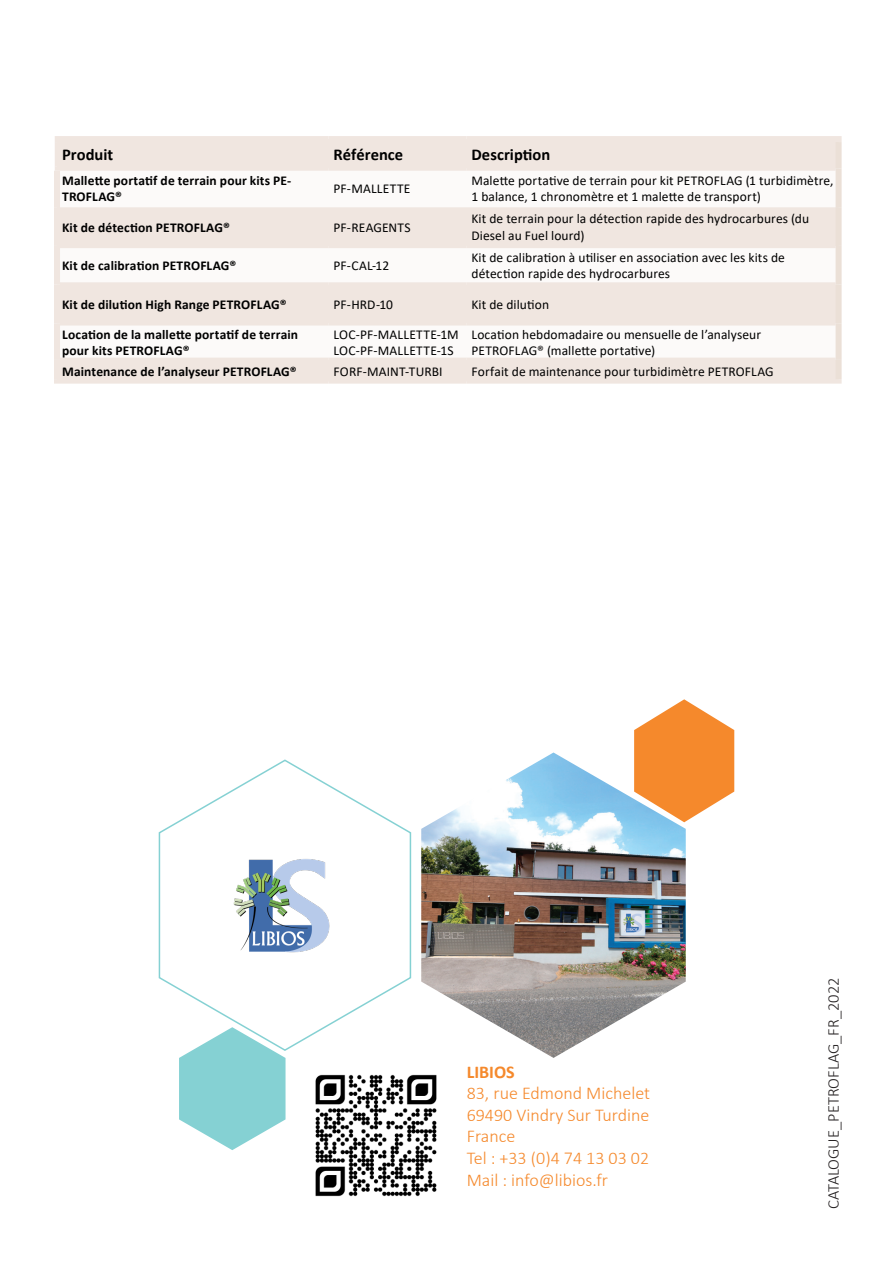
<style>
.page{position:relative;width:893px;height:1263px;background:#fff}
.page>*{position:absolute;margin:0;border:0;box-sizing:border-box;transform-origin:0 0}
.t1{font:300 18px "Calibri";color:#f5892c}
.t2{font:700 18px "Calibri";color:#f5892c}
.t3{font:300 16.5px "Calibri";color:#231f20}
.t4{font:700 16.5px "Calibri";letter-spacing:.005em;color:#000}
.t5{font:13.5px/16.2px "Calibri";letter-spacing:.01em;color:#000}
.t6{font:700 13.5px/16.2px "Calibri";letter-spacing:.01em;color:#000}
</style>
<div class="page">
<img style="left:421px;top:752px;width:265px;height:306px">
<svg style="left:158px;top:759px;width:254px;height:292px"></svg>
<svg style="left:634px;top:699px;width:100px;height:123px"></svg>
<svg style="left:179px;top:1027px;width:107px;height:123px"></svg>
<img style="left:223px;top:839px;width:117px;height:132px">
<img style="left:315px;top:1074px;width:122px;height:123px">
<div style="left:59px;top:142px;width:777px;height:237px;background:#f0e6e0"></div>
<svg style="left:60px;top:171px;width:776px;height:187px"></svg>
<div style="left:55px;top:166px;width:273px;height:5px;background:#f0e6e0"></div>
<div style="left:328px;top:166px;width:138px;height:5px;background:#f0e6e0"></div>
<div style="left:466px;top:166px;width:370px;height:5px;background:#f0e6e0"></div>
<hr style="left:60px;top:244px;width:268px;height:4px;background:#f0e6e0">
<hr style="left:328px;top:244px;width:138px;height:4px;background:#f0e6e0">
<hr style="left:466px;top:244px;width:370px;height:4px;background:#f0e6e0">
<div style="left:60px;top:282px;width:268px;height:5px;background:#f0e6e0"></div>
<div style="left:328px;top:282px;width:138px;height:5px;background:#f0e6e0"></div>
<div style="left:466px;top:282px;width:370px;height:5px;background:#f0e6e0"></div>
<hr style="left:60px;top:321px;width:268px;height:4px;background:#f0e6e0">
<hr style="left:328px;top:321px;width:138px;height:4px;background:#f0e6e0">
<hr style="left:466px;top:321px;width:370px;height:4px;background:#f0e6e0">
<hr style="left:60px;top:358px;width:268px;height:4px;background:#f0e6e0">
<hr style="left:328px;top:358px;width:138px;height:4px;background:#f0e6e0">
<hr style="left:466px;top:358px;width:370px;height:4px;background:#f0e6e0">
<div style="left:54px;top:379px;width:274px;height:5px;background:#f0e6e0"></div>
<div style="left:328px;top:379px;width:138px;height:5px;background:#f0e6e0"></div>
<div style="left:466px;top:379px;width:376px;height:5px;background:#f0e6e0"></div>
<div style="left:55px;top:136px;width:273px;height:6px;background:#f0e6e0"></div>
<div style="left:328px;top:136px;width:138px;height:6px;background:#f0e6e0"></div>
<div style="left:325px;top:142px;width:6px;height:24px;background:#f0e6e0"></div>
<div style="left:466px;top:136px;width:376px;height:6px;background:#f0e6e0"></div>
<div style="left:54px;top:171px;width:6px;height:36px;background:#f0e6e0"></div>
<div style="left:54px;top:207px;width:6px;height:39px;background:#f0e6e0"></div>
<div style="left:54px;top:246px;width:6px;height:39px;background:#f0e6e0"></div>
<div style="left:54px;top:285px;width:6px;height:38px;background:#f0e6e0"></div>
<div style="left:54px;top:323px;width:6px;height:37px;background:#f0e6e0"></div>
<div style="left:54px;top:360px;width:6px;height:19px;background:#f0e6e0"></div>
<div style="left:836px;top:142px;width:6px;height:26px;background:#ebe0d7"></div>
<div style="left:836px;top:168px;width:6px;height:39px;background:#ebe0d7"></div>
<div style="left:836px;top:207px;width:6px;height:39px;background:#ebe0d7"></div>
<div style="left:836px;top:246px;width:6px;height:39px;background:#ebe0d7"></div>
<div style="left:836px;top:285px;width:6px;height:38px;background:#ebe0d7"></div>
<div style="left:836px;top:323px;width:6px;height:37px;background:#ebe0d7"></div>
<div style="left:836px;top:360px;width:6px;height:19px;background:#ebe0d7"></div>
<hr style="left:55px;top:142px;width:4px;height:24px;background:#f0e6e0">
<p class="t4" style="left:62px;top:143px;width:53px">Produit</p>
<p class="t4" style="left:334px;top:143px;width:71px">Référence</p>
<p class="t4" style="left:471px;top:143px;width:80px">Description</p>
<p class="t6" style="left:62px;top:172px;width:231px">Mallette portatif de terrain pour kits PE-<br>TROFLAG®</p>
<p class="t5" style="left:334px;top:180px;width:78px">PF-MALLETTE</p>
<p class="t5" style="left:471px;top:172px;width:363px">Malette portative de terrain pour kit PETROFLAG (1 turbidimètre,<br>1 balance, 1 chronomètre et 1 malette de transport)</p>
<p class="t6" style="left:62px;top:219px;width:169px">Kit de détection PETROFLAG®</p>
<p class="t5" style="left:334px;top:219px;width:78px">PF-REAGENTS</p>
<p class="t5" style="left:471px;top:211px;width:339px">Kit de terrain pour la détection rapide des hydrocarbures (du<br>Diesel au Fuel lourd)</p>
<p class="t6" style="left:62px;top:257px;width:176px">Kit de calibration PETROFLAG®</p>
<p class="t5" style="left:334px;top:257px;width:57px">PF-CAL-12</p>
<p class="t5" style="left:471px;top:249px;width:315px">Kit de calibration à utiliser en association avec les kits de détection rapide des hydrocarbures</p>
<p class="t6" style="left:62px;top:296px;width:226px">Kit de dilution High Range PETROFLAG®</p>
<p class="t5" style="left:334px;top:296px;width:61px">PF-HRD-10</p>
<p class="t5" style="left:471px;top:296px;width:79px">Kit de dilution</p>
<p class="t6" style="left:62px;top:326px;width:238px">Location de la mallette portatif de terrain pour kits PETROFLAG®</p>
<p class="t5" style="left:334px;top:326px;width:127px">LOC-PF-MALLETTE-1M</p>
<p class="t5" style="left:471px;top:326px;width:291px">Location hebdomadaire ou mensuelle de l’analyseur<br>PETROFLAG® (mallette portative)</p>
<p class="t5" style="left:334px;top:342px;width:122px">LOC-PF-MALLETTE-1S</p>
<p class="t6" style="left:62px;top:363px;width:236px">Maintenance de l’analyseur PETROFLAG®</p>
<p class="t5" style="left:334px;top:363px;width:111px">FORF-MAINT-TURBI</p>
<p class="t5" style="left:471px;top:363px;width:304px">Forfait de maintenance pour turbidimètre PETROFLAG</p>
<p class="t2" style="left:467px;top:1059px;width:50px">LIBIOS</p>
<p class="t1" style="left:467px;top:1082px;width:185px">83, rue Edmond Michelet</p>
<p class="t1" style="left:467px;top:1103px;width:184px">69490 Vindry Sur Turdine</p>
<p class="t1" style="left:467px;top:1125px;width:50px">France</p>
<p class="t1" style="left:467px;top:1147px;width:184px">Tel : +33 (0)4 74 13 03 02</p>
<p class="t1" style="left:467px;top:1168px;width:143px">Mail : info@libios.fr</p>
<p class="t3" style="left:823px;top:1209px;width:233px;rotate:-90deg">CATALOGUE_PETROFLAG_FR_2022</p>
</div>
